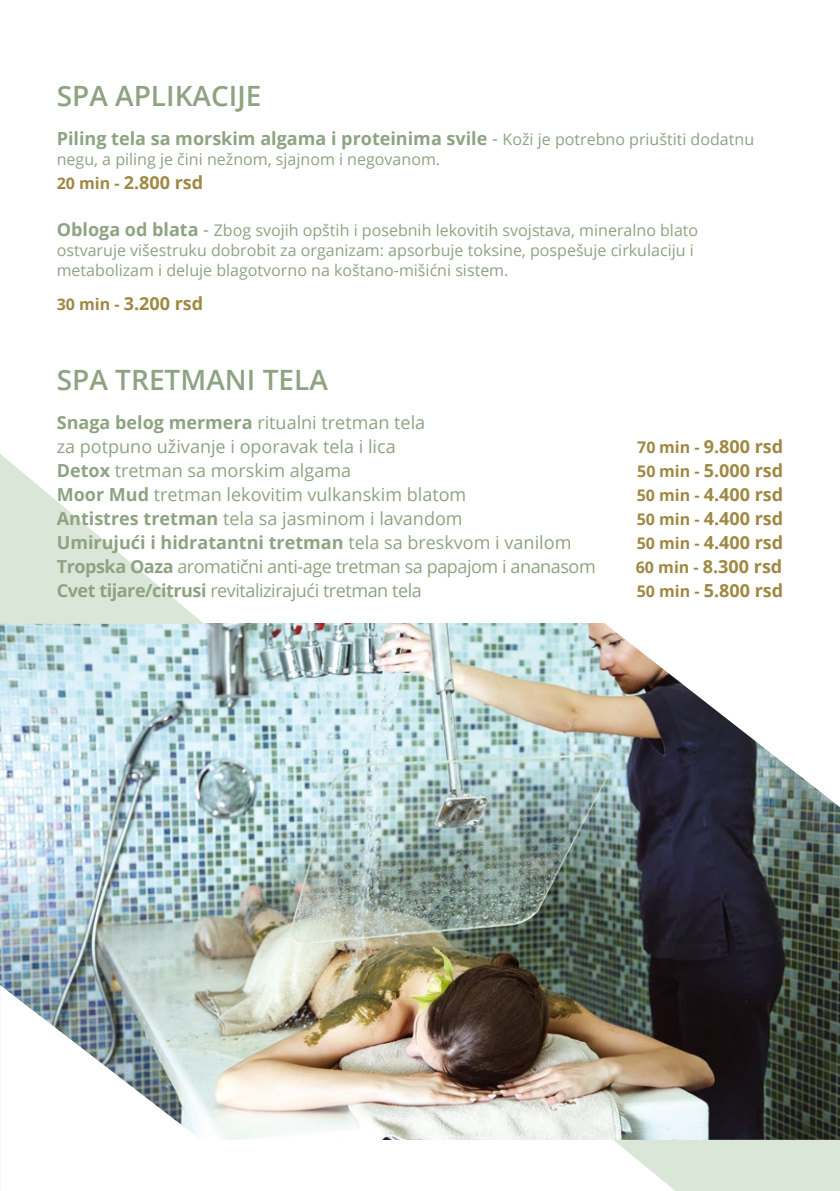
<style>
.page{position:relative;width:840px;height:1191px;background:#fff}
.page>*{position:absolute;margin:0;border:0;box-sizing:border-box;transform-origin:0 0}
.t1{font:600 28px "Open Sans";color:#8ea382}
.t2{font:18px/24px "Open Sans";color:#8ea382}
.t3{font:700 18px "Open Sans";color:#9e8843}
.t4{font:700 18px "Open Sans";color:#8ea382}
.t5{font:18px "Open Sans";letter-spacing:-.025em;color:#8ea382}
.t6{font:16px/20px "Open Sans";color:#8ea382}
.s1{font-weight:400}
.s2{font-weight:400;font-size:16px}
.s3{font-size:16px}
.s4{font-weight:700;font-size:18px}
.s5{font-size:18px}
.s6{font-weight:700}
</style>
<div class="page">
<img style="left:0;top:624px;width:839px;height:515px">
<img style="left:0;top:985px;width:232px;height:155px">
<svg style="left:0;top:454px;width:204px;height:170px"></svg>
<svg style="left:612px;top:1139px;width:227px;height:52px;background:#dde7da"></svg>
<img style="left:602px;top:623px;width:237px;height:184px">
<h1 class="t1" style="left:57px;top:77px;width:206px">SPA APLIKACIJE</h1>
<p class="t4" style="left:57px;top:125px;width:698px">Piling tela sa morskim algama i proteinima svile <span class="s1">-</span> <span class="s2">Koži je potrebno priuštiti dodatnu</span></p>
<p class="t6" style="left:57px;top:148px;width:384px">negu, a piling je čini nežnom, sjajnom i negovanom.</p>
<p class="t3" style="left:57px;top:169px;width:148px"><span class="s3">20 min -</span> 2.800 rsd</p>
<p class="t6" style="left:57px;top:220px;width:642px"><span class="s4">Obloga od blata</span> <span class="s5">-</span> Zbog svojih opštih i posebnih lekovitih svojstava, mineralno blato ostvaruje višestruku dobrobit za organizam: apsorbuje toksine, pospešuje cirkulaciju i metabolizam i deluje blagotvorno na koštano-mišićni sistem.</p>
<p class="t3" style="left:57px;top:291px;width:148px"><span class="s3">30 min -</span> 3.200 rsd</p>
<h1 class="t1" style="left:57px;top:360px;width:272px">SPA TRETMANI TELA</h1>
<p class="t2" style="left:57px;top:410px;width:370px"><span class="s6">Snaga belog mermera</span> ritualni tretman tela za potpuno uživanje i oporavak tela i lica</p>
<p class="t3" style="left:637px;top:434px;width:147px"><span class="s3">70 min -</span> 9.800 rsd</p>
<p class="t2" style="left:57px;top:458px;width:296px"><span class="s6">Detox</span> tretman sa morskim algama</p>
<p class="t3" style="left:637px;top:458px;width:147px"><span class="s3">50 min -</span> 5.000 rsd</p>
<p class="t2" style="left:57px;top:482px;width:411px"><span class="s6">Moor Mud</span> tretman lekovitim vulkanskim blatom</p>
<p class="t3" style="left:636px;top:482px;width:148px"><span class="s3">50 min -</span> 4.400 rsd</p>
<p class="t2" style="left:57px;top:506px;width:407px"><span class="s6">Antistres tretman</span> tela sa jasminom i lavandom</p>
<p class="t3" style="left:636px;top:506px;width:148px"><span class="s3">50 min -</span> 4.400 rsd</p>
<p class="t4" style="left:57px;top:530px;width:516px">Umirujući i hidratantni tretman <span class="s1">tela sa breskvom i vanilom</span></p>
<p class="t3" style="left:636px;top:530px;width:148px"><span class="s3">50 min -</span> 4.400 rsd</p>
<p class="t5" style="left:57px;top:554px;width:540px"><span class="s6">Tropska Oaza</span> aromatični anti-age tretman sa papajom i ananasom</p>
<p class="t3" style="left:635px;top:554px;width:148px"><span class="s3">60 min -</span> 8.300 rsd</p>
<p class="t5" style="left:57px;top:578px;width:366px"><span class="s6">Cvet tijare/citrusi</span> revitalizirajući tretman tela</p>
<p class="t3" style="left:636px;top:578px;width:148px"><span class="s3">50 min -</span> 5.800 rsd</p>
</div>
